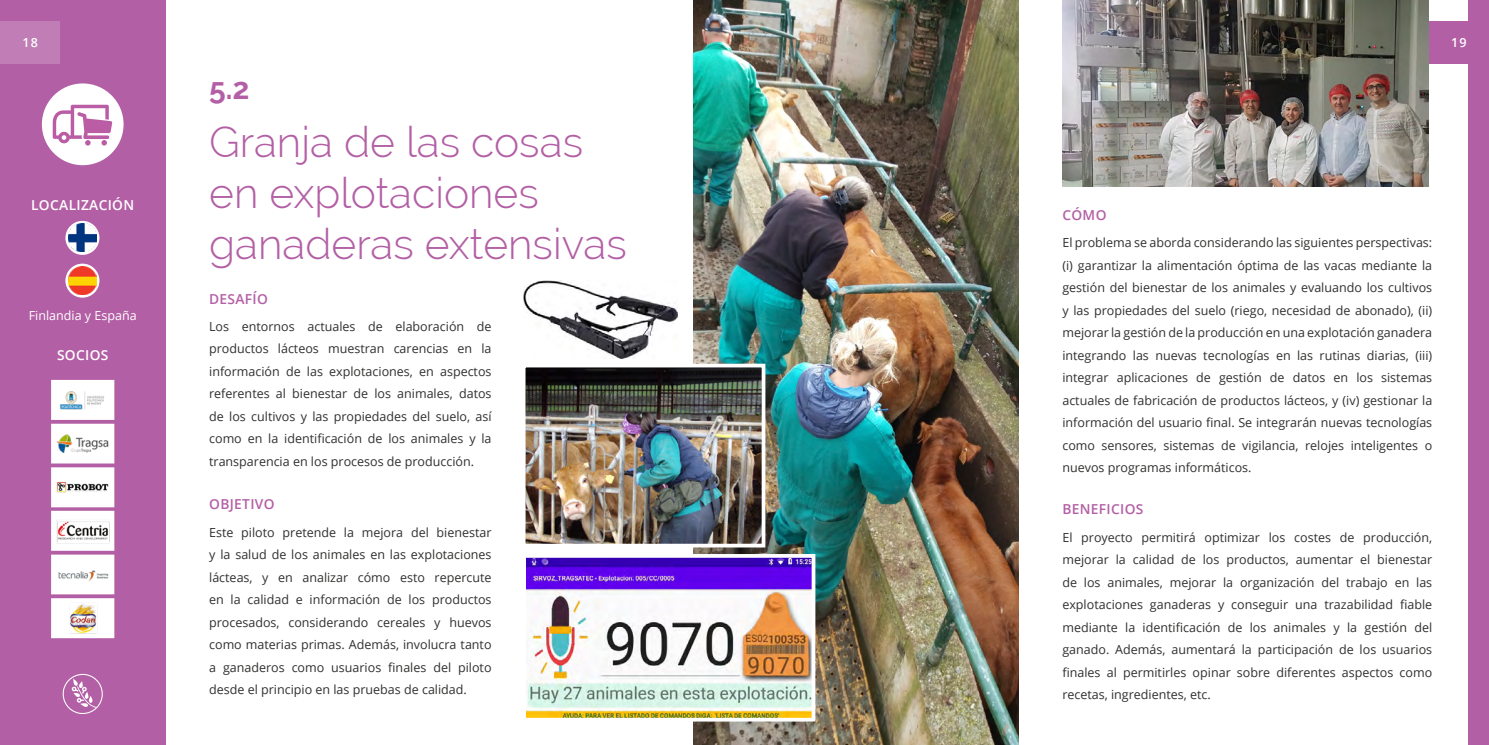
<style>
.page{position:relative;width:1489px;height:745px;background:#fff}
.page>*{position:absolute;margin:0;border:0;box-sizing:border-box;transform-origin:0 0}
.t1{font:300 42.5px/51px "Raleway";color:#b35fa5}
.t2{font:700 30px "Raleway";color:#b35fa5}
.t3{font:600 13.75px "Open Sans";letter-spacing:.025em;color:#b35fa5}
.t4{font:600 13.75px "Open Sans";letter-spacing:.025em;color:#fff}
.t5{font:12.5px/22.5px "Open Sans";color:#30302f;text-align:justify}
.t6{font:12.5px "Open Sans";color:#fff}
.t7{font:600 12.5px "Open Sans";color:#fff}
</style>
<div class="page">
<img style="left:523px;top:280px;width:154px;height:78px">
<div style="left:0;top:0;width:165px;height:744px;background:#b35fa5"></div>
<svg style="left:62px;top:673px;width:41px;height:41px"></svg>
<div style="left:42px;top:83px;width:82px;height:82px;background:#fff;border-radius:50%"></div>
<div style="left:0;top:21px;width:60px;height:42px;background:#c17eb6"></div>
<div style="left:1468px;top:0;width:20px;height:744px;background:#b35fa5"></div>
<div style="left:1428px;top:21px;width:60px;height:42px;background:#b35fa5"></div>
<svg style="left:65px;top:221px;width:34px;height:34px"></svg>
<svg style="left:65px;top:263px;width:34px;height:34px"></svg>
<img style="left:68px;top:224px;width:28px;height:28px">
<img style="left:68px;top:266px;width:28px;height:28px">
<svg style="left:53px;top:105px;width:59px;height:40px"></svg>
<img style="left:56px;top:559px;width:53px;height:30px">
<div style="left:51px;top:554px;width:63px;height:40px;border:4px solid #fff"></div>
<img style="left:56px;top:428px;width:53px;height:30px">
<div style="left:51px;top:423px;width:63px;height:40px;border:4px solid #fff"></div>
<img style="left:56px;top:515px;width:53px;height:30px">
<div style="left:51px;top:510px;width:63px;height:40px;border:4px solid #fff"></div>
<img style="left:56px;top:384px;width:53px;height:30px">
<div style="left:51px;top:379px;width:63px;height:40px;border:4px solid #fff"></div>
<img style="left:56px;top:602px;width:53px;height:30px">
<div style="left:51px;top:597px;width:63px;height:40px;border:4px solid #fff"></div>
<img style="left:56px;top:472px;width:53px;height:30px">
<div style="left:51px;top:467px;width:63px;height:40px;border:4px solid #fff"></div>
<img style="left:693px;top:0;width:325px;height:744px">
<img style="left:526px;top:558px;width:284px;height:158px">
<div style="left:519px;top:553px;width:296px;height:168px;border:4px solid #fff"></div>
<img style="left:526px;top:368px;width:234px;height:174px">
<div style="left:521px;top:363px;width:244px;height:184px;border:4px solid #fff"></div>
<img style="left:1062px;top:0;width:365px;height:186px">
<p class="t7" style="left:22px;top:34px;width:17px">18</p>
<p class="t4" style="left:31px;top:195px;width:105px">LOCALIZACIÓN</p>
<p class="t6" style="left:29px;top:307px;width:109px">Finlandia y España</p>
<p class="t4" style="left:57px;top:345px;width:53px">SOCIOS</p>
<h2 class="t2" style="left:209px;top:71px;width:42px">5.2</h2>
<h1 class="t1" style="left:209px;top:116px;width:419px">Granja de las cosas en explotaciones ganaderas extensivas</h1>
<p class="t3" style="left:209px;top:289px;width:60px">DESAFÍO</p>
<p class="t5" style="left:209px;top:314px;width:284px">Los entornos actuales de elaboración de productos lácteos muestran carencias en la información de las explotaciones, en aspectos referentes al bienestar de los animales, datos de los cultivos y las propiedades del suelo, así como en la identificación de los animales y la transparencia en los procesos de producción.</p>
<p class="t3" style="left:209px;top:494px;width:67px">OBJETIVO</p>
<p class="t5" style="left:209px;top:520px;width:284px">Este piloto pretende la mejora del bienestar y la salud de los animales en las explotaciones lácteas, y en analizar cómo esto repercute en la calidad e información de los productos procesados, considerando cereales y huevos como materias primas. Además, involucra tanto a ganaderos como usuarios finales del piloto desde el principio en las pruebas de calidad.</p>
<p class="t7" style="left:1450px;top:34px;width:17px">19</p>
<p class="t3" style="left:1062px;top:205px;width:46px">CÓMO</p>
<p class="t5" style="left:1062px;top:231px;width:371px">El problema se aborda considerando las siguientes perspectivas: (i) garantizar la alimentación óptima de las vacas mediante la gestión del bienestar de los animales y evaluando los cultivos y las propiedades del suelo (riego, necesidad de abonado), (ii) mejorar la gestión de la producción en una explotación ganadera integrando las nuevas tecnologías en las rutinas diarias, (iii) integrar aplicaciones de gestión de datos en los sistemas actuales de fabricación de productos lácteos, y (iv) gestionar la información del usuario final. Se integrarán nuevas tecnologías como sensores, sistemas de vigilancia, relojes inteligentes o nuevos programas informáticos.</p>
<p class="t3" style="left:1062px;top:499px;width:83px">BENEFICIOS</p>
<p class="t5" style="left:1062px;top:525px;width:371px">El proyecto permitirá optimizar los costes de producción, mejorar la calidad de los productos, aumentar el bienestar de los animales, mejorar la organización del trabajo en las explotaciones ganaderas y conseguir una trazabilidad fiable mediante la identificación de los animales y la gestión del ganado. Además, aumentará la participación de los usuarios finales al permitirles opinar sobre diferentes aspectos como recetas, ingredientes, etc.</p>
</div>
